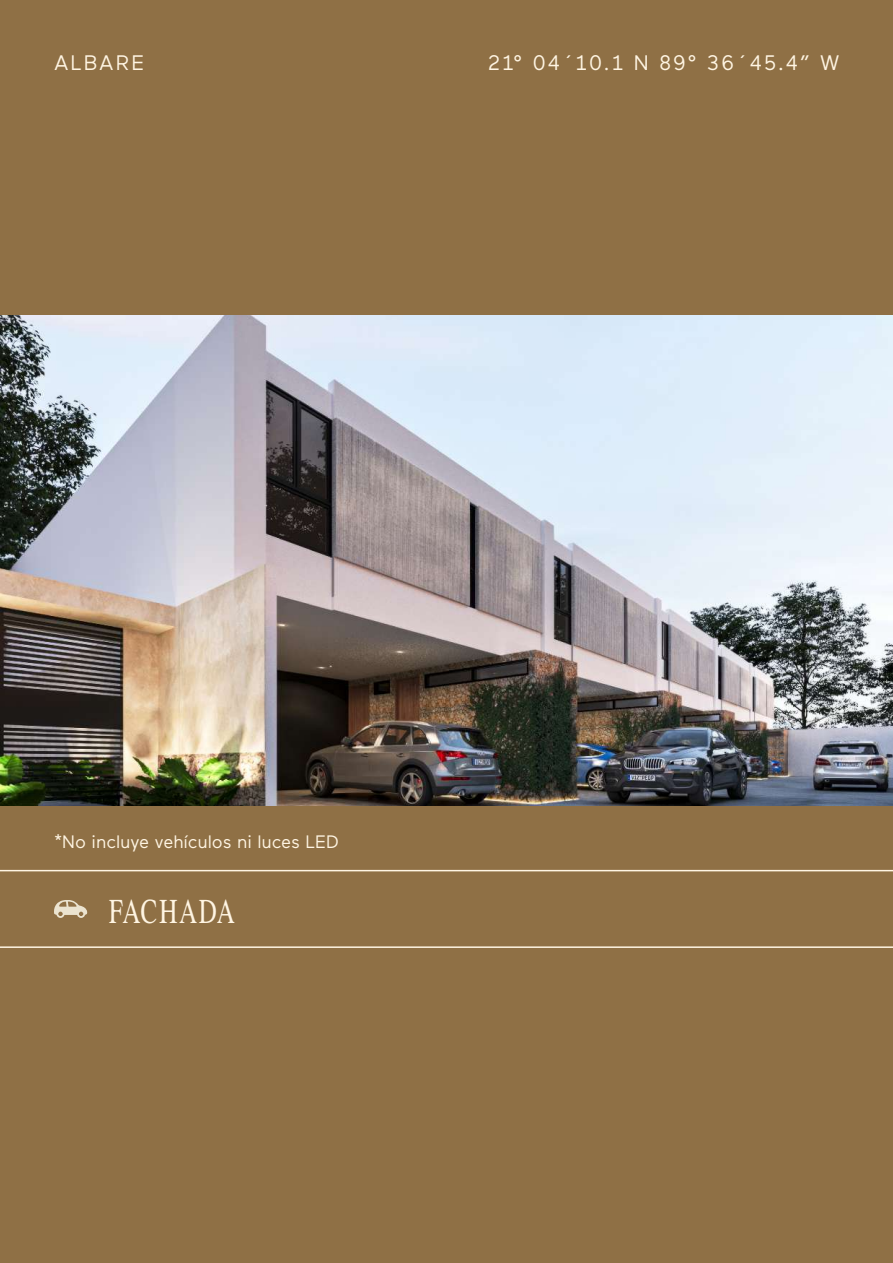
<style>
.page{position:relative;width:893px;height:1263px;background:#8f7045}
.page>*{position:absolute;margin:0;border:0;box-sizing:border-box;transform-origin:0 0}
.t1{font:30px "ZT Formom";letter-spacing:.03em;color:#fff5e3}
.t2{font:21px "Maax";letter-spacing:.1em;color:#fff5e3}
.t3{font:18px "Maax";color:#fff5e3}
</style>
<div class="page">
<hr style="left:0;top:870px;width:893px;height:1px;background:#fff5e3">
<hr style="left:0;top:946px;width:893px;height:2px;background:#fff5e3">
<svg style="left:54px;top:900px;width:33px;height:18px"></svg>
<img style="left:0;top:315px;width:893px;height:490px">
<p class="t2" style="left:54px;top:49px;width:92px">ALBARE</p>
<p class="t2" style="left:488px;top:49px;width:352px">21° 04´10.1 N 89° 36´45.4” W</p>
<p class="t3" style="left:54px;top:830px;width:286px">*No incluye vehículos ni luces LED</p>
<h1 class="t1" style="left:108px;top:891px;width:128px">FACHADA</h1>
</div>
